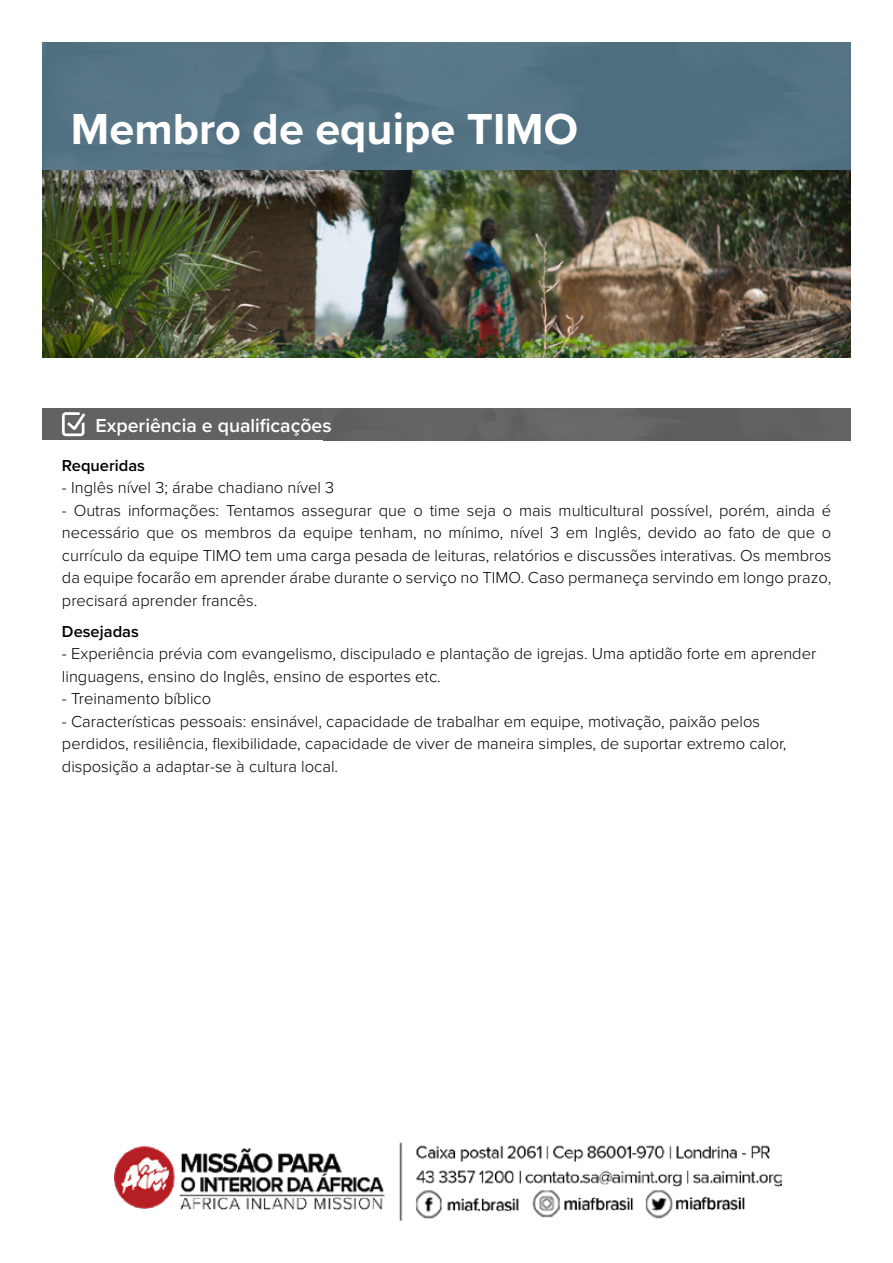
<style>
.page{position:relative;width:893px;height:1263px;background:#fff}
.page>*{position:absolute;margin:0;border:0;box-sizing:border-box;transform-origin:0 0}
.t1{font:700 45px "Proxima Nova";color:#fff}
.t2{font:600 19.5px "Proxima Nova";color:#fff}
.t3{font:300 16.5px/22.5px "Proxima Nova";color:#000}
.t4{font:600 16.5px "Proxima Nova";color:#000}
</style>
<div class="page">
<img style="left:43px;top:43px;width:807px;height:314px">
<img style="left:114px;top:1142px;width:668px;height:78px">
<div style="left:43px;top:408px;width:807px;height:32px;background:#616264"></div>
<svg style="left:62px;top:412px;width:24px;height:25px"></svg>
<h1 class="t1" style="left:71px;top:96px;width:509px">Membro de equipe TIMO</h1>
<p class="t2" style="left:95px;top:411px;width:238px">Experiência e qualificações</p>
<p class="t4" style="left:62px;top:453px;width:85px">Requeridas</p>
<p class="t3" style="left:62px;top:476px;width:274px">- Inglês nível 3; árabe chadiano nível 3</p>
<p class="t3" style="left:62px;top:498px;width:771px;text-align:justify">- Outras informações: Tentamos assegurar que o time seja o mais multicultural possível, porém, ainda é necessário que os membros da equipe tenham, no mínimo, nível 3 em Inglês, devido ao fato de que o currículo da equipe TIMO tem uma carga pesada de leituras, relatórios e discussões interativas. Os membros da equipe focarão em aprender árabe durante o serviço no TIMO. Caso permaneça servindo em longo prazo, precisará aprender francês.</p>
<p class="t4" style="left:62px;top:619px;width:78px">Desejadas</p>
<p class="t3" style="left:62px;top:642px;width:756px">- Experiência prévia com evangelismo, discipulado e plantação de igrejas. Uma aptidão forte em aprender linguagens, ensino do Inglês, ensino de esportes etc.</p>
<p class="t3" style="left:62px;top:687px;width:151px">- Treinamento bíblico</p>
<p class="t3" style="left:62px;top:709px;width:726px">- Características pessoais: ensinável, capacidade de trabalhar em equipe, motivação, paixão pelos perdidos, resiliência, flexibilidade, capacidade de viver de maneira simples, de suportar extremo calor, disposição a adaptar-se à cultura local.</p>
</div>
